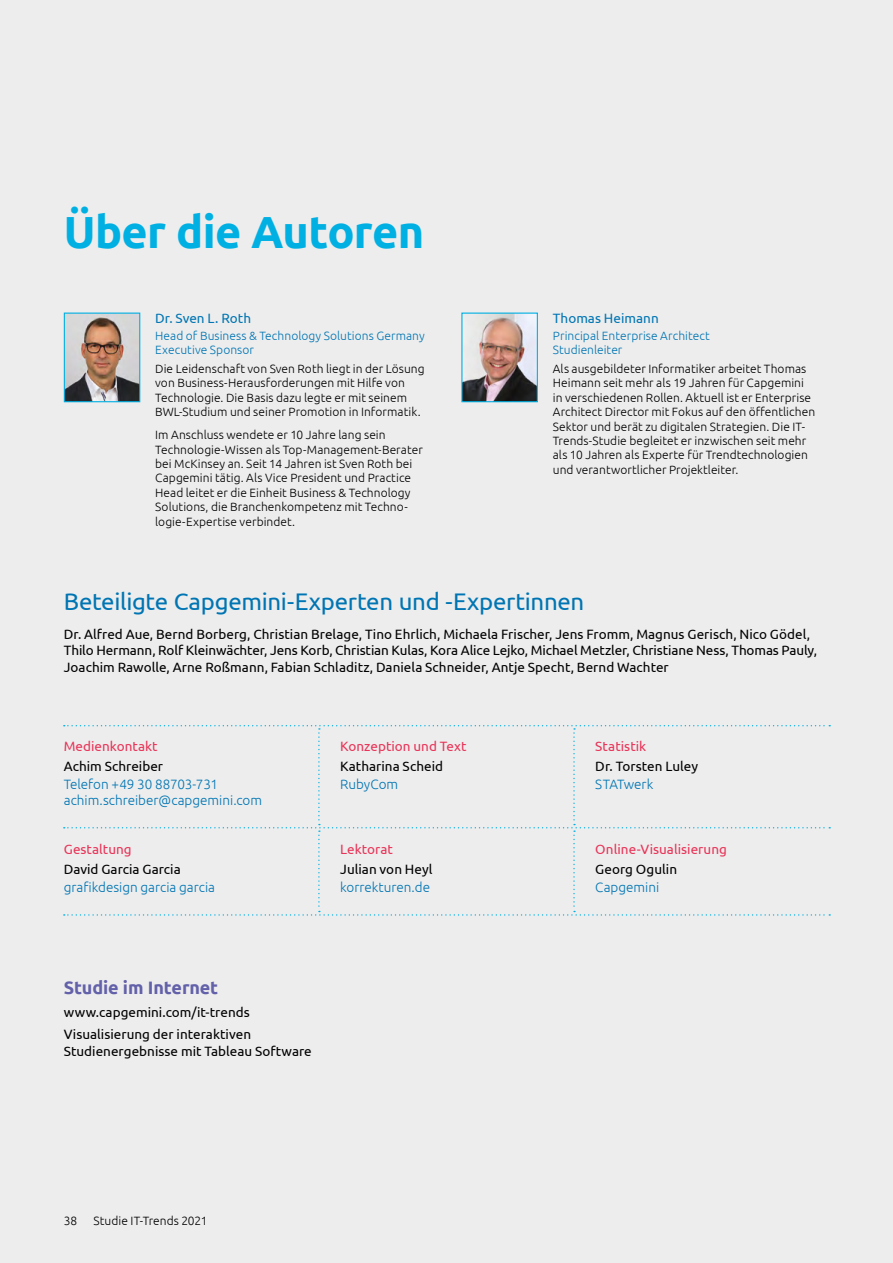
<style>
.page{position:relative;width:893px;height:1263px;background:#ededed}
.page>*{position:absolute;margin:0;border:0;box-sizing:border-box;transform-origin:0 0}
.t1{font:700 45px "Ubuntu";letter-spacing:-.015em;color:#00b0e3}
.t2{font:24px "Ubuntu";letter-spacing:-.015em;color:#0075b3}
.t3{font:700 18px "Ubuntu";letter-spacing:-.01em;color:#6361a9}
.t4{font:13.5px/16.5px "Ubuntu";color:#000}
.t5{font:300 13.5px/16.2px "Ubuntu";color:#0075b3}
.t6{font:13.5px "Ubuntu";color:#e83458}
.t7{font:13.5px "Ubuntu";letter-spacing:.005em;color:#0075b3}
.t8{font:300 12px/14.4px "Ubuntu";letter-spacing:.005em;color:#000}
.t9{font:300 12px/14.4px "Ubuntu";letter-spacing:.005em;color:#0075b3}
</style>
<div class="page">
<img style="left:63px;top:312px;width:78px;height:91px">
<img style="left:461px;top:312px;width:77px;height:91px">
<svg style="left:64px;top:725px;width:766px;height:191px"></svg>
<h1 class="t1" style="left:64px;top:204px;width:362px">Über die Autoren</h1>
<p class="t7" style="left:155px;top:310px;width:97px">Dr. Sven L. Roth</p>
<p class="t9" style="left:155px;top:328px;width:271px">Head of Business &amp; Technology Solutions Germany<br>Executive Sponsor</p>
<p class="t8" style="left:155px;top:361px;width:271px">Die Leidenschaft von Sven Roth liegt in der Lösung von Business-Herausforderungen mit Hilfe von Technologie. Die Basis dazu legte er mit seinem BWL-Studium und seiner Promotion in Informatik.</p>
<p class="t8" style="left:155px;top:427px;width:269px">Im Anschluss wendete er 10 Jahre lang sein Technologie-Wissen als Top-Management-Berater bei McKinsey an. Seit 14 Jahren ist Sven Roth bei Capgemini tätig. Als Vice President und Practice Head leitet er die Einheit Business &amp; Technology Solutions, die Branchenkompetenz mit Techno&shy;logie-Expertise verbindet.</p>
<p class="t7" style="left:553px;top:310px;width:107px">Thomas Heimann</p>
<p class="t9" style="left:553px;top:328px;width:158px">Principal Enterprise Architect<br>Studienleiter</p>
<p class="t8" style="left:553px;top:361px;width:264px">Als ausgebildeter Informatiker arbeitet Thomas Heimann seit mehr als 19 Jahren für Capgemini in verschiedenen Rollen. Aktuell ist er Enterprise Architect Director mit Fokus auf den öffentlichen Sektor und berät zu digitalen Strategien. Die IT-Trends-Studie begleitet er inzwischen seit mehr als 10 Jahren als Experte für Trendtechnologien und verantwortlicher Projektleiter.</p>
<h2 class="t2" style="left:64px;top:587px;width:522px">Beteiligte Capgemini-Experten und -Expertinnen</h2>
<p class="t4" style="left:64px;top:625px;width:755px">Dr. Alfred Aue, Bernd Borberg, Christian Brelage, Tino Ehrlich, Michaela Frischer, Jens Fromm, Magnus Gerisch, Nico Gödel,<br>Thilo Hermann, Rolf Kleinwächter, Jens Korb, Christian Kulas, Kora Alice Lejko, Michael Metzler, Christiane Ness, Thomas Pauly,<br>Joachim Rawolle, Arne Roßmann, Fabian Schladitz, Daniela Schneider, Antje Specht, Bernd Wachter</p>
<p class="t6" style="left:64px;top:738px;width:95px">Medienkontakt</p>
<p class="t4" style="left:64px;top:757px;width:101px">Achim Schreiber</p>
<p class="t5" style="left:64px;top:776px;width:200px">Telefon +49 30 88703-731 achim.schreiber@capgemini.com</p>
<p class="t6" style="left:64px;top:841px;width:69px">Gestaltung</p>
<p class="t4" style="left:64px;top:860px;width:118px">David Garcia Garcia</p>
<p class="t5" style="left:64px;top:879px;width:153px">grafikdesign garcia garcia</p>
<p class="t6" style="left:340px;top:738px;width:128px">Konzeption und Text</p>
<p class="t4" style="left:340px;top:757px;width:104px">Katharina Scheid</p>
<p class="t5" style="left:340px;top:776px;width:60px">RubyCom</p>
<p class="t6" style="left:340px;top:841px;width:54px">Lektorat</p>
<p class="t4" style="left:340px;top:860px;width:94px">Julian von Heyl</p>
<p class="t5" style="left:340px;top:879px;width:91px">korrekturen.de</p>
<h3 class="t3" style="left:64px;top:977px;width:156px">Studie im Internet</h3>
<p class="t4" style="left:64px;top:1000px;width:189px;line-height:22.5px">www.capgemini.com/it-trends<br>Visualisierung der interaktiven</p>
<p class="t4" style="left:64px;top:1042px;width:250px">Studienergebnisse mit Tableau Software</p>
<p class="t8" style="left:64px;top:1213px;width:15px">38</p>
<p class="t8" style="left:94px;top:1213px;width:116px">Studie IT-Trends 2021</p>
<p class="t6" style="left:595px;top:738px;width:53px">Statistik</p>
<p class="t4" style="left:595px;top:757px;width:104px">Dr. Torsten Luley</p>
<p class="t5" style="left:595px;top:776px;width:60px">STATwerk</p>
<p class="t6" style="left:595px;top:841px;width:133px">Online-Visualisierung</p>
<p class="t4" style="left:595px;top:860px;width:83px">Georg Ogulin</p>
<p class="t5" style="left:595px;top:879px;width:65px">Capgemini</p>
</div>
